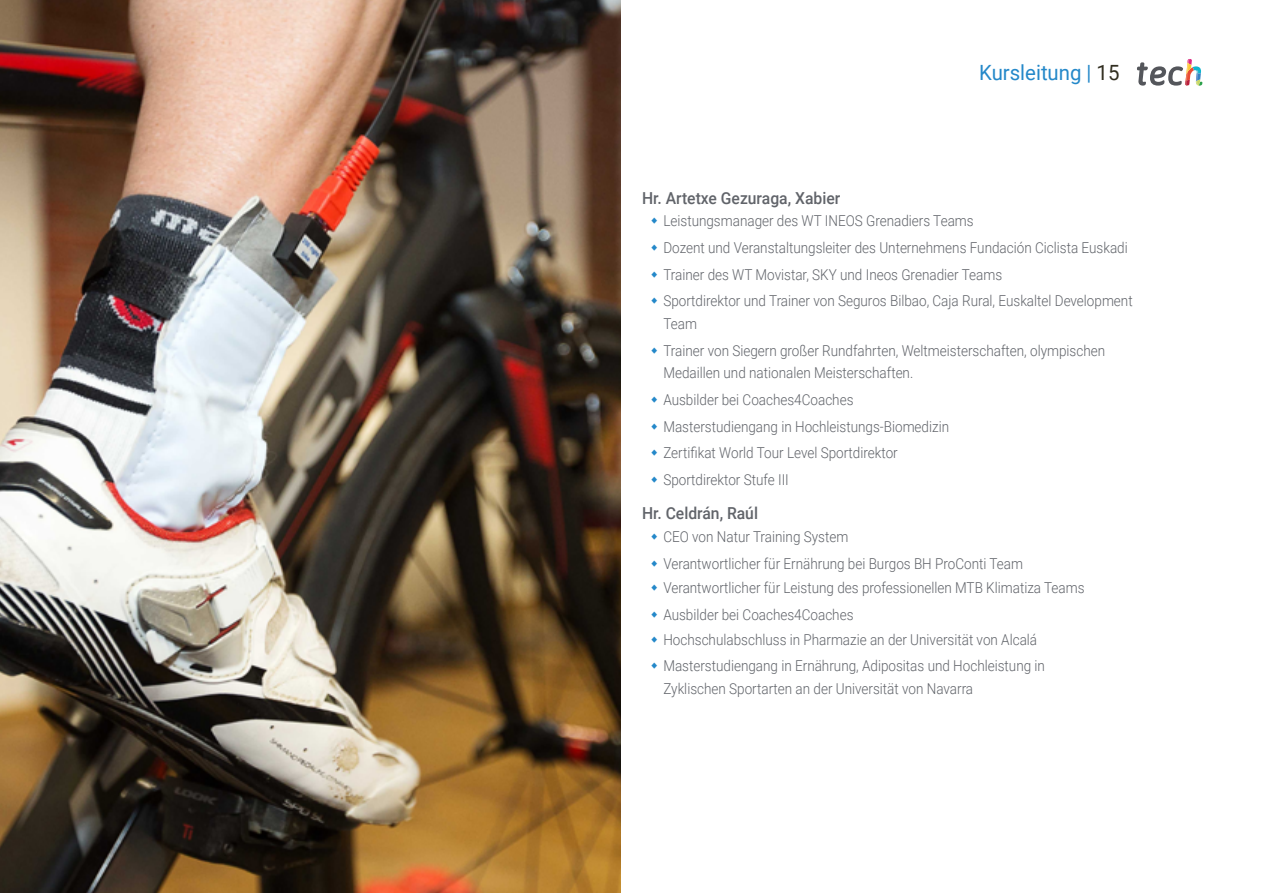
<style>
.page{position:relative;width:1263px;height:893px;background:#fff}
.page>*{position:absolute;margin:0;border:0;box-sizing:border-box;transform-origin:0 0}
.t1{font:21px "Roboto";color:#2488c9}
.t2{font:500 16.5px "Roboto";color:#61646a;scale:.95 1}
.t3{font:300 15px/26.7px "Roboto";color:#61646a;scale:.9 1}
.s1{color:#312e20}
</style>
<div class="page">
<img style="left:0;top:0;width:621px;height:893px">
<svg style="left:1137px;top:59px;width:65px;height:27px"></svg>
<h1 class="t1" style="left:979px;top:57px;width:142px">Kursleitung | <span class="s1">15</span></h1>
<p class="t2" style="left:642px;top:186px;width:210px">Hr. Artetxe Gezuraga, Xabier</p>
<p class="t3" style="left:663px;top:207px;width:523px">Leistungsmanager des WT INEOS Grenadiers Teams<br>Dozent und Veranstaltungsleiter des Unternehmens Fundación Ciclista Euskadi Trainer des WT Movistar, SKY und Ineos Grenadier Teams<br>Sportdirektor und Trainer von Seguros Bilbao, Caja Rural, Euskaltel Development</p>
<p class="t3" style="left:663px;top:310px;width:492px">Team<br>Trainer von Siegern großer Rundfahrten, Weltmeisterschaften, olympischen</p>
<p class="t3" style="left:663px;top:359px;width:319px">Medaillen und nationalen Meisterschaften.<br>Ausbilder bei Coaches4Coaches Masterstudiengang in Hochleistungs-Biomedizin Zertifikat World Tour Level Sportdirektor Sportdirektor Stufe III</p>
<p class="t2" style="left:642px;top:502px;width:123px">Hr. Celdrán, Raúl</p>
<p class="t3" style="left:663px;top:523px;width:401px">CEO von Natur Training System<br>Verantwortlicher für Ernährung bei Burgos BH ProConti Team</p>
<p class="t3" style="left:663px;top:574px;width:469px">Verantwortlicher für Leistung des professionellen MTB Klimatiza Teams<br>Ausbilder bei Coaches4Coaches</p>
<p class="t3" style="left:663px;top:625px;width:425px">Hochschulabschluss in Pharmazie an der Universität von Alcalá<br>Masterstudiengang in Ernährung, Adipositas und Hochleistung in</p>
<p class="t3" style="left:663px;top:674px;width:346px">Zyklischen Sportarten an der Universität von Navarra</p>
</div>
